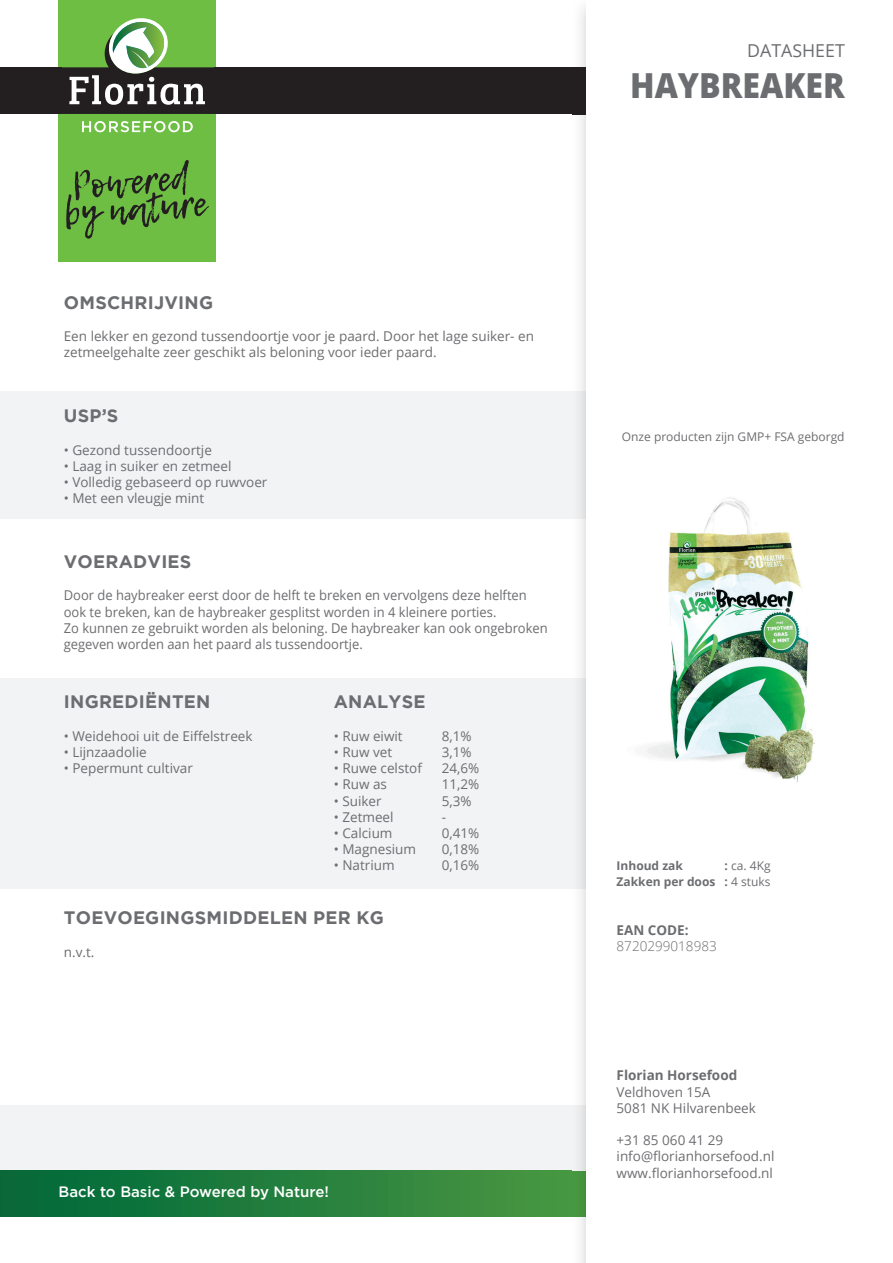
<style>
.page{position:relative;width:893px;height:1263px;background:#fff}
.page>*{position:absolute;margin:0;border:0;box-sizing:border-box;transform-origin:0 0}
.t1{font:800 34.5px "Open Sans";color:#6c6d70;scale:.93 1}
.t2{font:700 18px "Gotham";letter-spacing:.015em;color:#6c6d70}
.t3{font:17.85px "Open Sans";color:#6c6d70}
.t4{font:500 15px "Gotham";color:#fff}
.t5{font:13.5px/16.2px "Open Sans";color:#6c6d70}
.t6{font:13.5px/16.2px "Open Sans";color:#6c6d70;scale:.96 1}
.t7{font:700 13.5px "Open Sans";color:#6c6d70}
.t8{font:300 13.5px "Open Sans";color:#6c6d70}
.t9{font:700 12px/16.2px "Open Sans";color:#6c6d70;text-align:right}
.t10{font:12px "Open Sans";color:#6c6d70}
.s1{font-weight:400}
</style>
<div class="page">
<div style="left:59px;top:0;width:157px;height:261px;background:#6ebe44"></div>
<svg style="left:66px;top:160px;width:143px;height:79px"></svg>
<svg style="left:62px;top:18px;width:152px;height:96px"></svg>
<svg style="left:82px;top:121px;width:111px;height:11px"></svg>
<div style="left:0;top:67px;width:62px;height:47px;background:#231f20"></div>
<div style="left:214px;top:67px;width:679px;height:47px;background:#231f20"></div>
<div style="left:0;top:1170px;width:572px;height:47px;background:linear-gradient(to right,#006739,#499742)"></div>
<div style="left:0;top:391px;width:893px;height:128px;background:#f2f3f4"></div>
<div style="left:0;top:678px;width:893px;height:211px;background:#f2f3f4"></div>
<div style="left:0;top:1106px;width:893px;height:64px;background:#f2f3f4"></div>
<img style="left:572px;top:7px;width:14px;height:1256px">
<img style="left:572px;top:67px;width:15px;height:47px">
<img style="left:572px;top:1106px;width:15px;height:111px">
<img style="left:572px;top:391px;width:15px;height:128px">
<img style="left:572px;top:678px;width:15px;height:211px">
<div style="left:587px;top:0;width:306px;height:1263px;background:#fff"></div>
<img style="left:645px;top:497px;width:170px;height:285px">
<h3 class="t3" style="left:747px;top:38px;width:99px">DATASHEET</h3>
<h1 class="t1" style="left:630px;top:60px;width:232px">HAYBREAKER</h1>
<h2 class="t2" style="left:64px;top:292px;width:151px">OMSCHRIJVING</h2>
<p class="t5" style="left:64px;top:328px;width:472px">Een lekker en gezond tussendoortje voor je paard. Door het lage suiker- en zetmeelgehalte zeer geschikt als beloning voor ieder paard.</p>
<h2 class="t2" style="left:64px;top:405px;width:56px">USP’S</h2>
<p class="t5" style="left:64px;top:441px;width:150px">• Gezond tussendoortje</p>
<p class="t5" style="left:64px;top:457px;width:169px">• Laag in suiker en zetmeel</p>
<p class="t5" style="left:64px;top:474px;width:205px">• Volledig gebaseerd op ruwvoer</p>
<p class="t5" style="left:64px;top:490px;width:142px">• Met een vleugje mint</p>
<h2 class="t2" style="left:64px;top:551px;width:129px">VOERADVIES</h2>
<p class="t6" style="left:64px;top:587px;width:506px">Door de haybreaker eerst door de helft te breken en vervolgens deze helften ook te breken, kan de haybreaker gesplitst worden in 4 kleinere porties.<br>Zo kunnen ze gebruikt worden als beloning. De haybreaker kan ook ongebroken gegeven worden aan het paard als tussendoortje.</p>
<h2 class="t2" style="left:64px;top:691px;width:148px">INGREDIËNTEN</h2>
<h2 class="t2" style="left:334px;top:691px;width:93px">ANALYSE</h2>
<p class="t5" style="left:64px;top:727px;width:190px">• Weidehooi uit de Eiffelstreek</p>
<p class="t5" style="left:334px;top:727px;width:70px">• Ruw eiwit</p>
<p class="t5" style="left:442px;top:727px;width:31px">8,1%</p>
<p class="t5" style="left:64px;top:744px;width:84px">• Lijnzaadolie</p>
<p class="t5" style="left:334px;top:744px;width:60px">• Ruw vet</p>
<p class="t5" style="left:442px;top:744px;width:31px">3,1%</p>
<p class="t5" style="left:64px;top:760px;width:131px">• Pepermunt cultivar</p>
<p class="t5" style="left:334px;top:760px;width:90px">• Ruwe celstof</p>
<p class="t5" style="left:442px;top:760px;width:39px">24,6%</p>
<p class="t5" style="left:334px;top:776px;width:55px">• Ruw as</p>
<p class="t5" style="left:442px;top:776px;width:39px">11,2%</p>
<p class="t5" style="left:334px;top:792px;width:49px">• Suiker</p>
<p class="t5" style="left:442px;top:792px;width:31px">5,3%</p>
<p class="t5" style="left:334px;top:808px;width:61px">• Zetmeel</p>
<p class="t5" style="left:442px;top:808px;width:6px">-</p>
<p class="t5" style="left:334px;top:825px;width:60px">• Calcium</p>
<p class="t5" style="left:442px;top:825px;width:39px">0,41%</p>
<p class="t5" style="left:334px;top:841px;width:84px">• Magnesium</p>
<p class="t5" style="left:442px;top:841px;width:39px">0,18%</p>
<p class="t5" style="left:334px;top:857px;width:62px">• Natrium</p>
<p class="t5" style="left:442px;top:857px;width:39px">0,16%</p>
<h2 class="t2" style="left:64px;top:907px;width:322px">TOEVOEGINGSMIDDELEN PER KG</h2>
<p class="t5" style="left:64px;top:943px;width:32px">n.v.t.</p>
<p class="t4" style="left:59px;top:1183px;width:272px">Back to Basic &amp; Powered by Nature!</p>
<p class="t10" style="left:622px;top:428px;width:224px">Onze producten zijn GMP+ FSA geborgd</p>
<p class="t9" style="left:617px;top:857px;width:68px">Inhoud zak</p>
<p class="t9" style="left:617px;top:857px;width:156px">: <span class="s1">ca. 4Kg<br></span>Zakken per doos : <span class="s1">4 stuks</span></p>
<p class="t7" style="left:617px;top:920px;width:74px">EAN CODE:</p>
<p class="t8" style="left:617px;top:936px;width:102px">8720299018983</p>
<p class="t7" style="left:617px;top:1066px;width:122px">Florian Horsefood</p>
<p class="t5" style="left:617px;top:1083px;width:141px">Veldhoven 15A<br>5081 NK Hilvarenbeek</p>
<p class="t5" style="left:617px;top:1132px;width:159px">+31 85 060 41 29 info@florianhorsefood.nl www.florianhorsefood.nl</p>
</div>
